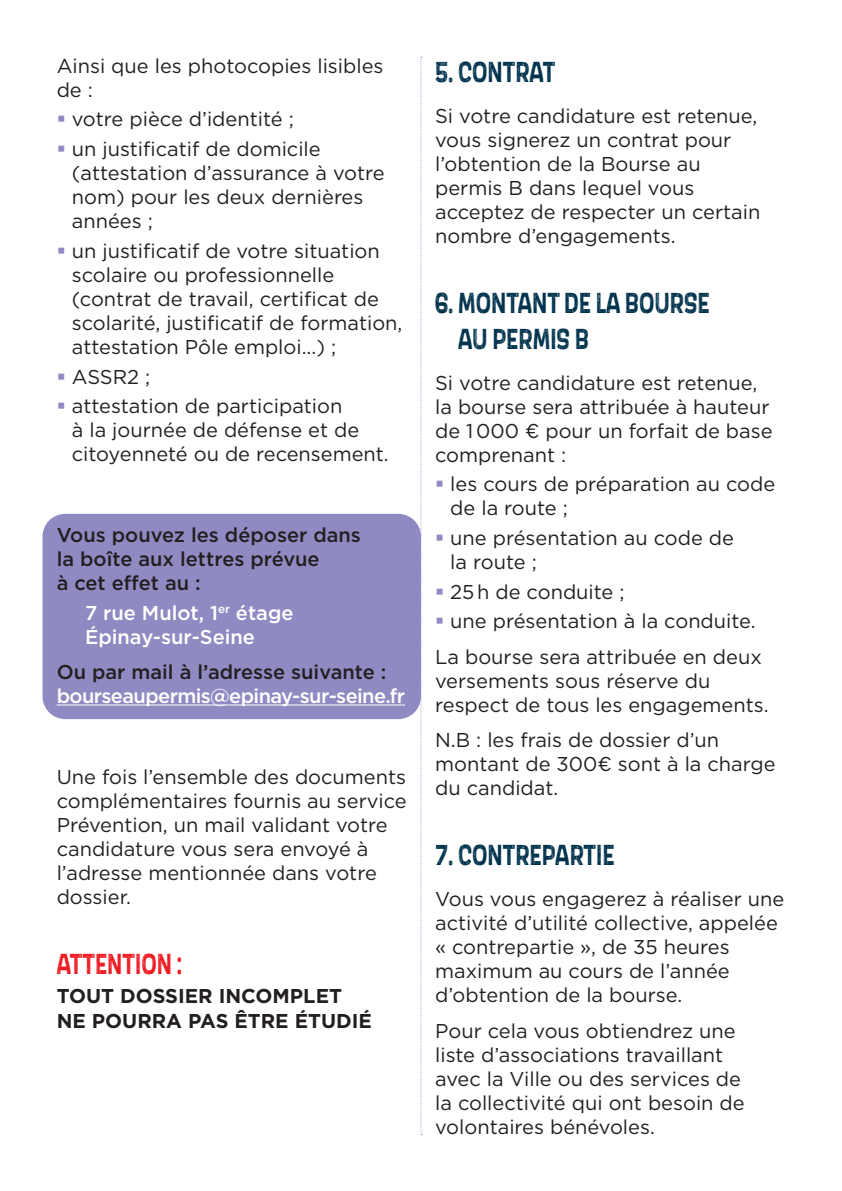
<style>
.page{position:relative;width:842px;height:1191px;background:#fff}
.page>*{position:absolute;margin:0;border:0;box-sizing:border-box;transform-origin:0 0}
.t1{font:700 30px/36px "Scarlet Wood";color:#00334d;scale:.71 1}
.t2{font:700 30px "Scarlet Wood";color:#ee1d23;scale:.71 1}
.t3{font:20px/24px "Gotham";color:#231f20}
.t4{font:500 20px/24px "Gotham";letter-spacing:-.03em;color:#fff}
.t5{font:500 20px/24px "Gotham";color:#231f20}
.t6{font:700 20px/24px "Gotham";color:#231f20}
.t7{font:500 20px/24px "Gotham";color:#fff}
.s1{color:#908ac2}
.s2{color:#231f20}
</style>
<div class="page">
<div style="left:43px;top:514px;width:378px;height:205px;background:#908ac2;border-radius:23px"></div>
<hr style="left:57px;top:704px;width:348px;height:1px;background:#fff">
<svg style="left:420px;top:57px;width:2px;height:1077px"></svg>
<p class="t3" style="left:57px;top:53px;width:328px">Ainsi que les photocopies lisibles de :</p>
<p class="t3" style="left:57px;top:107px;width:239px"><span class="s1">▪</span> votre pièce d’identité ;</p>
<p class="t3" style="left:72px;top:137px;width:314px;text-indent:-15px"><span class="s1">▪</span> un justificatif de domicile (attestation d’assurance à votre nom) pour les deux dernières années ;</p>
<p class="t3" style="left:72px;top:238px;width:332px;text-indent:-15px"><span class="s1">▪</span> un justificatif de votre situation scolaire ou professionnelle (contrat de travail, certificat de scolarité, justificatif de formation, attestation Pôle emploi...) ;</p>
<p class="t3" style="left:57px;top:364px;width:95px"><span class="s1">▪</span> ASSR2 ;</p>
<p class="t3" style="left:72px;top:394px;width:318px;text-indent:-15px"><span class="s1">▪</span> attestation de participation<br>à la journée de défense et de citoyenneté ou de recensement.</p>
<p class="t5" style="left:57px;top:522px;width:306px">Vous pouvez les déposer dans la boîte aux lettres prévue<br>à cet effet au :</p>
<p class="t7" style="left:85px;top:600px;width:210px">7 rue Mulot, 1<sup>er</sup> étage<br>Épinay-sur-Seine</p>
<p class="t4" style="left:57px;top:659px;width:350px"><span class="s2">Ou par mail à l’adresse suivante : </span>bourseaupermis@epinay-sur-seine.fr</p>
<p class="t3" style="left:57px;top:764px;width:352px">Une fois l’ensemble des documents complémentaires fournis au service<br>Prévention, un mail validant votre candidature vous sera envoyé à l’adresse mentionnée dans votre dossier.</p>
<p class="t2" style="left:57px;top:943px;width:179px">ATTENTION :</p>
<p class="t6" style="left:57px;top:984px;width:317px">TOUT DOSSIER INCOMPLET<br>NE POURRA PAS ÊTRE ÉTUDIÉ</p>
<p class="t1" style="left:435px;top:52px;width:171px">5. CONTRAT</p>
<p class="t3" style="left:435px;top:103px;width:327px">Si votre candidature est retenue, vous signerez un contrat pour l’obtention de la Bourse au permis B dans lequel vous acceptez de respecter un certain nombre d’engagements.</p>
<p class="t1" style="left:458px;top:283px;width:356px;text-indent:-23px">6. MONTANT DE LA BOURSE<br>AU PERMIS B</p>
<p class="t3" style="left:435px;top:370px;width:339px">Si votre candidature est retenue, la bourse sera attribuée à hauteur de 1 000 € pour un forfait de base comprenant :</p>
<p class="t3" style="left:450px;top:472px;width:326px;text-indent:-15px"><span class="s1">▪</span> les cours de préparation au code de la route ;</p>
<p class="t3" style="left:450px;top:525px;width:285px;text-indent:-15px"><span class="s1">▪</span> une présentation au code de la route ;</p>
<p class="t3" style="left:435px;top:579px;width:191px"><span class="s1">▪</span> 25 h de conduite ;</p>
<p class="t3" style="left:435px;top:609px;width:322px"><span class="s1">▪</span> une présentation à la conduite.</p>
<p class="t3" style="left:435px;top:644px;width:335px">La bourse sera attribuée en deux versements sous réserve du respect de tous les engagements.</p>
<p class="t3" style="left:435px;top:727px;width:342px">N.B : les frais de dossier d’un montant de 300€ sont à la charge du candidat.</p>
<p class="t1" style="left:435px;top:836px;width:254px">7. CONTREPARTIE</p>
<p class="t3" style="left:435px;top:886px;width:351px">Vous vous engagerez à réaliser une activité d’utilité collective, appelée « contrepartie », de 35 heures maximum au cours de l’année d’obtention de la bourse.</p>
<p class="t3" style="left:435px;top:1018px;width:311px">Pour cela vous obtiendrez une liste d’associations travaillant avec la Ville ou des services de la collectivité qui ont besoin de volontaires bénévoles.</p>
</div>
